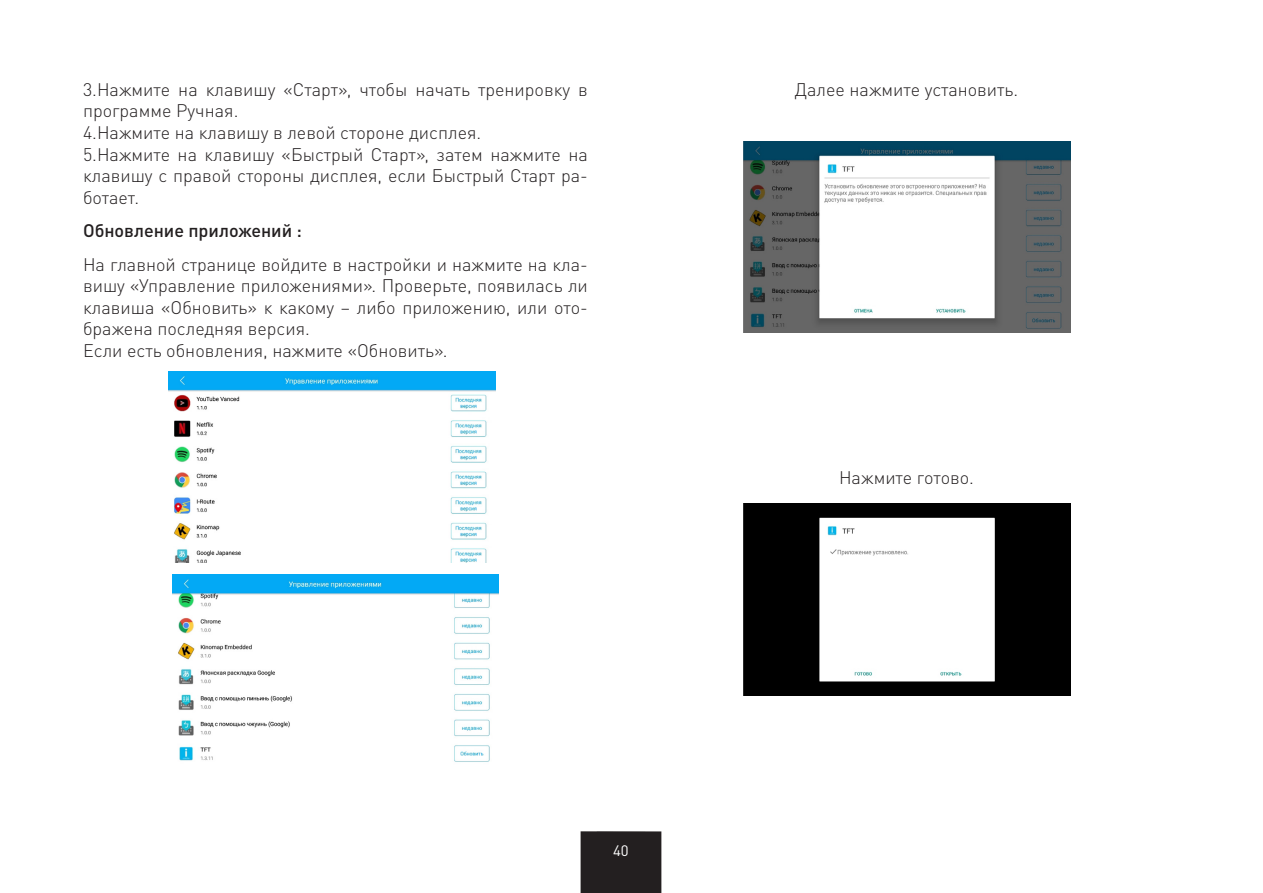
<style>
.page{position:relative;width:1263px;height:893px;background:#fff}
.page>*{position:absolute;margin:0;border:0;box-sizing:border-box;transform-origin:0 0}
.Заголовок_над_тексто{font:300 18px/21.6px "DIN Pro";color:#231f20;text-align:justify}
.Заголовок_над_тексто-2{font:500 18px "DIN Pro";color:#231f20}
.t1{font:15px "DIN Pro";color:#fff}
</style>
<div class="page">
<div style="left:581px;top:831px;width:80px;height:62px;background:#231f20"></div>
<img style="left:168px;top:371px;width:327px;height:191px">
<img style="left:172px;top:574px;width:327px;height:188px">
<img style="left:743px;top:141px;width:327px;height:192px">
<img style="left:743px;top:504px;width:327px;height:191px">
<p class="Заголовок_над_тексто" style="left:83px;top:77px;width:506px">3.Нажмите на клавишу «Старт», чтобы начать тренировку в программе Ручная.</p>
<p class="Заголовок_над_тексто" style="left:83px;top:120px;width:400px">4.Нажмите на клавишу в левой стороне дисплея.</p>
<p class="Заголовок_над_тексто" style="left:83px;top:142px;width:506px">5.Нажмите на клавишу «Быстрый Старт», затем нажмите на клавишу с правой стороны дисплея, если Быстрый Старт ра&shy;ботает.</p>
<p class="Заголовок_над_тексто-2" style="left:83px;top:216px;width:220px">Обновление приложений :</p>
<p class="Заголовок_над_тексто" style="left:83px;top:252px;width:506px">На главной странице войдите в настройки и нажмите на кла&shy;вишу «Управление приложениями». Проверьте, появилась ли клавиша «Обновить» к какому – либо приложению, или ото&shy;бражена последняя версия.</p>
<p class="Заголовок_над_тексто" style="left:83px;top:338px;width:366px">Если есть обновления, нажмите «Обновить».</p>
<p class="t1" style="left:613px;top:840px;width:17px">40</p>
<p class="Заголовок_над_тексто" style="left:795px;top:77px;width:225px">Далее нажмите установить.</p>
<p class="Заголовок_над_тексто" style="left:839px;top:465px;width:136px">Нажмите готово.</p>
</div>
